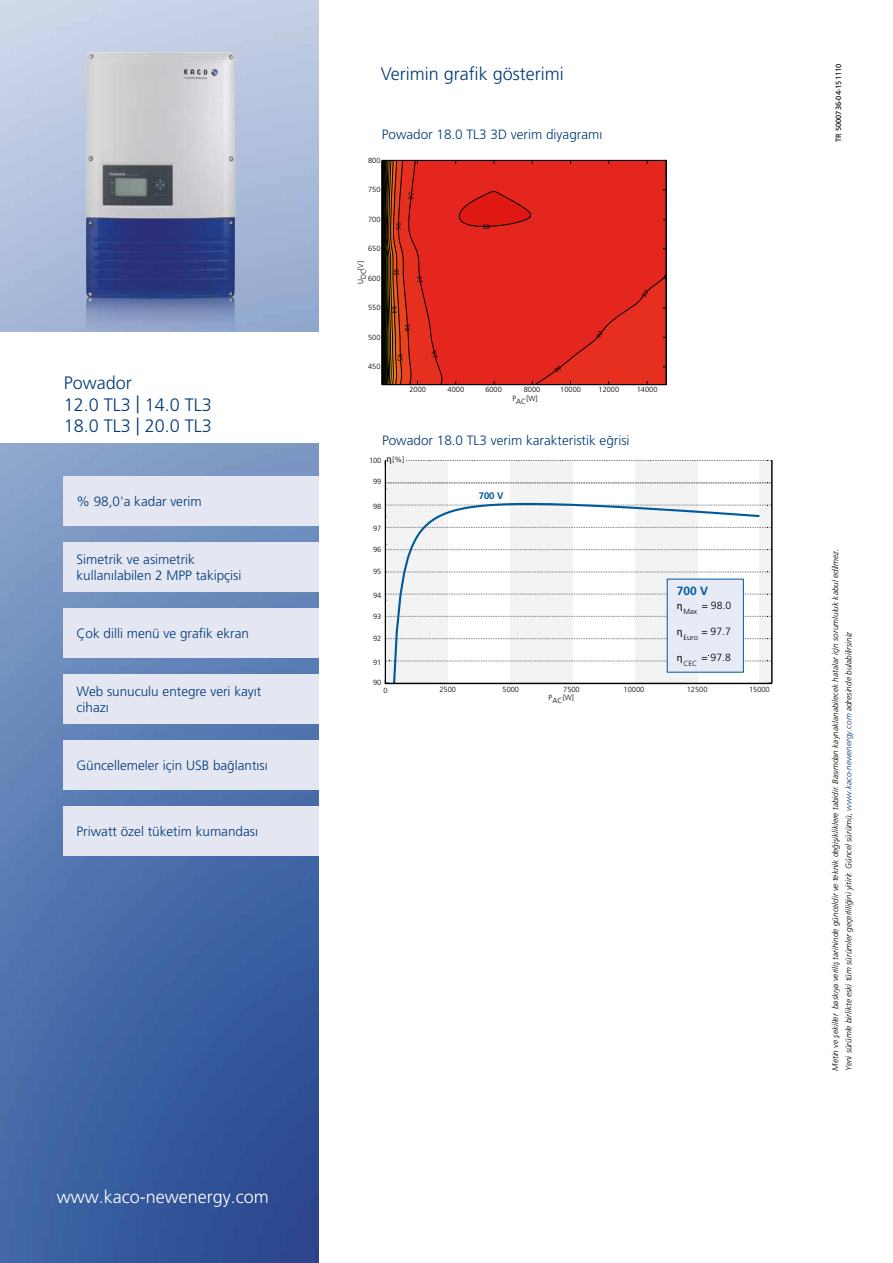
<style>
.page{position:relative;width:893px;height:1263px;background:#fff}
.page>*{position:absolute;margin:0;border:0;box-sizing:border-box;transform-origin:0 0}
.t1{font:300 18px/21.6px "Frutiger LT Pro";color:#003a78}
.t2{font:300 18px "Frutiger LT Pro";color:#fff}
.t3{font:300 13.5px/16.5px "Frutiger LT Pro";color:#003a78}
.t4{font:700 12px "Frutiger LT Pro";color:#00599a}
.t5{font:300 10.5px "Frutiger LT Pro";color:#000}
.t6{font:10.5px "Myriad Pro";color:#000}
.t7{font:700 9.45px "Frutiger LT Pro";color:#00599a}
.t8{font:italic 300 8.25px/13.5px "Frutiger LT Pro";color:#000}
.t9{font:300 7.5px "Frutiger LT Pro";color:#000}
.t10{font:7.5px "Frutiger LT Pro";color:#000}
.t11{font:6.9px "Helvetica";color:#000}
.s1{color:#003a78}
</style>
<div class="page">
<img style="left:0;top:0;width:319px;height:1263px">
<div style="left:385px;top:461px;width:63px;height:222px;background:#f3f3f3"></div>
<div style="left:510px;top:461px;width:63px;height:222px;background:#f3f3f3"></div>
<div style="left:635px;top:461px;width:62px;height:222px;background:#f3f3f3"></div>
<div style="left:759px;top:461px;width:13px;height:222px;background:#f3f3f3"></div>
<svg style="left:386px;top:638px;width:386px;height:1px"></svg>
<svg style="left:386px;top:594px;width:386px;height:7px"></svg>
<svg style="left:386px;top:571px;width:385px;height:2px"></svg>
<svg style="left:386px;top:505px;width:386px;height:1px"></svg>
<svg style="left:386px;top:527px;width:386px;height:1px"></svg>
<svg style="left:386px;top:544px;width:386px;height:6px"></svg>
<svg style="left:386px;top:482px;width:386px;height:7px"></svg>
<svg style="left:406px;top:460px;width:366px;height:1px"></svg>
<hr style="left:385px;top:460px;width:1px;height:223px;background:#010202">
<svg style="left:386px;top:660px;width:386px;height:2px"></svg>
<svg style="left:386px;top:616px;width:386px;height:1px"></svg>
<hr style="left:772px;top:460px;width:1px;height:223px;background:#010202">
<svg style="left:392px;top:502px;width:370px;height:183px"></svg>
<hr style="left:385px;top:683px;width:387px;height:1px;background:#010202">
<svg style="left:398px;top:161px;width:10px;height:223px;background:#cd341a"></svg>
<svg style="left:408px;top:161px;width:258px;height:223px;background:#e2271d"></svg>
<hr style="left:382px;top:160px;width:284px;height:1px;background:#000">
<hr style="left:382px;top:384px;width:284px;height:1px;background:#000">
<hr style="left:666px;top:160px;width:1px;height:225px;background:#000">
<hr style="left:382px;top:160px;width:1px;height:225px;background:#000">
<div style="left:0;top:332px;width:319px;height:111px;background:#fff"></div>
<div style="left:64px;top:476px;width:255px;height:50px;background:#e4e6f1"></div>
<div style="left:64px;top:542px;width:255px;height:50px;background:#e4e6f1"></div>
<div style="left:64px;top:608px;width:255px;height:50px;background:#e4e6f1"></div>
<div style="left:64px;top:674px;width:255px;height:50px;background:#e4e6f1"></div>
<div style="left:64px;top:740px;width:255px;height:50px;background:#e4e6f1"></div>
<div style="left:64px;top:806px;width:255px;height:50px;background:#e4e6f1"></div>
<img style="left:86px;top:52px;width:149px;height:243px">
<img style="left:86px;top:295px;width:149px;height:37px">
<svg style="left:459px;top:191px;width:72px;height:38px;background:#d31b16"></svg>
<svg style="left:554px;top:365px;width:8px;height:8px"></svg>
<svg style="left:596px;top:331px;width:8px;height:8px"></svg>
<svg style="left:642px;top:290px;width:7px;height:8px"></svg>
<svg style="left:432px;top:351px;width:5px;height:7px"></svg>
<svg style="left:417px;top:276px;width:5px;height:7px"></svg>
<svg style="left:409px;top:193px;width:5px;height:7px"></svg>
<svg style="left:405px;top:324px;width:5px;height:7px"></svg>
<svg style="left:396px;top:223px;width:5px;height:7px"></svg>
<svg style="left:398px;top:354px;width:5px;height:7px"></svg>
<svg style="left:392px;top:306px;width:5px;height:7px"></svg>
<h1 class="t1" style="left:64px;top:372px;width:150px">Powador<br>12.0 TL3 | 14.0 TL3<br>18.0 TL3 | 20.0 TL3</h1>
<h2 class="t3" style="left:77px;top:493px;width:127px">% 98,0'a kadar verim</h2>
<h2 class="t3" style="left:77px;top:551px;width:167px">Simetrik ve asimetrik kullanılabilen 2 MPP takipçisi</h2>
<h2 class="t3" style="left:77px;top:625px;width:174px">Çok dilli menü ve grafik ekran</h2>
<h2 class="t3" style="left:77px;top:683px;width:186px">Web sunuculu entegre veri kayıt cihazı</h2>
<h2 class="t3" style="left:77px;top:757px;width:193px">Güncellemeler için USB bağlantısı</h2>
<h2 class="t3" style="left:77px;top:823px;width:183px">Priwatt özel tüketim kumandası</h2>
<h1 class="t2" style="left:57px;top:1186px;width:214px">www.kaco-newenergy.com</h1>
<h1 class="t1" style="left:381px;top:64px;width:185px">Verimin grafik gösterimi</h1>
<h2 class="t3" style="left:382px;top:126px;width:222px">Powador 18.0 TL3 3D verim diyagramı</h2>
<p class="t9" style="left:368px;top:156px;width:14px">800</p>
<p class="t9" style="left:368px;top:185px;width:14px">750</p>
<p class="t9" style="left:368px;top:215px;width:14px">700</p>
<p class="t9" style="left:368px;top:244px;width:14px">650</p>
<p class="t9" style="left:356px;top:284px;width:24px;rotate:-90deg">UDC[V]</p>
<p class="t9" style="left:368px;top:274px;width:14px">600</p>
<p class="t9" style="left:368px;top:303px;width:14px">550</p>
<p class="t9" style="left:368px;top:333px;width:14px">500</p>
<p class="t9" style="left:368px;top:362px;width:14px">450</p>
<p class="t11" style="left:401px;top:269px;width:9px;rotate:90deg">95</p>
<p class="t9" style="left:409px;top:385px;width:18px">2000</p>
<p class="t9" style="left:448px;top:385px;width:18px">4000</p>
<p class="t9" style="left:485px;top:385px;width:18px">6000</p>
<p class="t9" style="left:524px;top:385px;width:18px">8000</p>
<p class="t9" style="left:560px;top:385px;width:22px">10000</p>
<p class="t9" style="left:598px;top:385px;width:22px">12000</p>
<p class="t9" style="left:637px;top:385px;width:22px">14000</p>
<p class="t9" style="left:512px;top:394px;width:27px">PAC [W]</p>
<h2 class="t3" style="left:382px;top:432px;width:249px">Powador 18.0 TL3 verim karakteristik eğrisi</h2>
<p class="t9" style="left:369px;top:456px;width:14px">100</p>
<p class="t9" style="left:373px;top:477px;width:10px">99</p>
<p class="t9" style="left:373px;top:502px;width:10px">98</p>
<p class="t9" style="left:373px;top:524px;width:10px">97</p>
<p class="t9" style="left:373px;top:545px;width:10px">96</p>
<p class="t9" style="left:373px;top:567px;width:10px">95</p>
<p class="t9" style="left:373px;top:591px;width:10px">94</p>
<p class="t9" style="left:373px;top:612px;width:10px">93</p>
<p class="t9" style="left:373px;top:634px;width:10px">92</p>
<p class="t9" style="left:373px;top:658px;width:10px">91</p>
<p class="t9" style="left:373px;top:678px;width:10px">90</p>
<p class="t9" style="left:392px;top:455px;width:13px">[%]</p>
<p class="t9" style="left:384px;top:686px;width:6px">0</p>
<p class="t7" style="left:479px;top:490px;width:26px">700 V</p>
<h3 class="t4" style="left:677px;top:584px;width:33px">700 V</h3>
<p class="t6" style="left:677px;top:599px;width:7px">η</p>
<p class="t9" style="left:683px;top:607px;width:15px">Max</p>
<p class="t6" style="left:677px;top:625px;width:7px">η</p>
<p class="t9" style="left:683px;top:633px;width:16px">Euro</p>
<p class="t5" style="left:702px;top:599px;width:31px">= 98.0</p>
<p class="t5" style="left:701px;top:625px;width:31px">= 97.7</p>
<p class="t5" style="left:701px;top:651px;width:31px">= 97.8</p>
<p class="t6" style="left:677px;top:651px;width:7px">η</p>
<p class="t9" style="left:683px;top:659px;width:15px">CEC</p>
<p class="t9" style="left:439px;top:685px;width:18px">2500</p>
<p class="t9" style="left:502px;top:685px;width:18px">5000</p>
<p class="t9" style="left:563px;top:685px;width:18px">7500</p>
<p class="t9" style="left:624px;top:685px;width:22px">10000</p>
<p class="t9" style="left:687px;top:685px;width:22px">12500</p>
<p class="t9" style="left:749px;top:685px;width:22px">15000</p>
<p class="t9" style="left:549px;top:693px;width:27px">PAC [W]</p>
<p class="t10" style="left:834px;top:142px;width:80px;rotate:-90deg">TR 5000736-04-151110</p>
<p class="t8" style="left:829px;top:1070px;width:523px;rotate:-90deg">Metin ve şekiller baskıya veriliş tarihinde günceldir ve teknik değişikliklere tabidir. Basımdan kaynaklanabilecek hatalar için sorumluluk kabul edilmez.<br>Yeni sürümle birlikte eski tüm sürümler geçerliliğini yitirir. Güncel sürümü, <span class="s1">www.kaco-newenergy.com</span> adresinde bulabilirsiniz</p>
</div>
